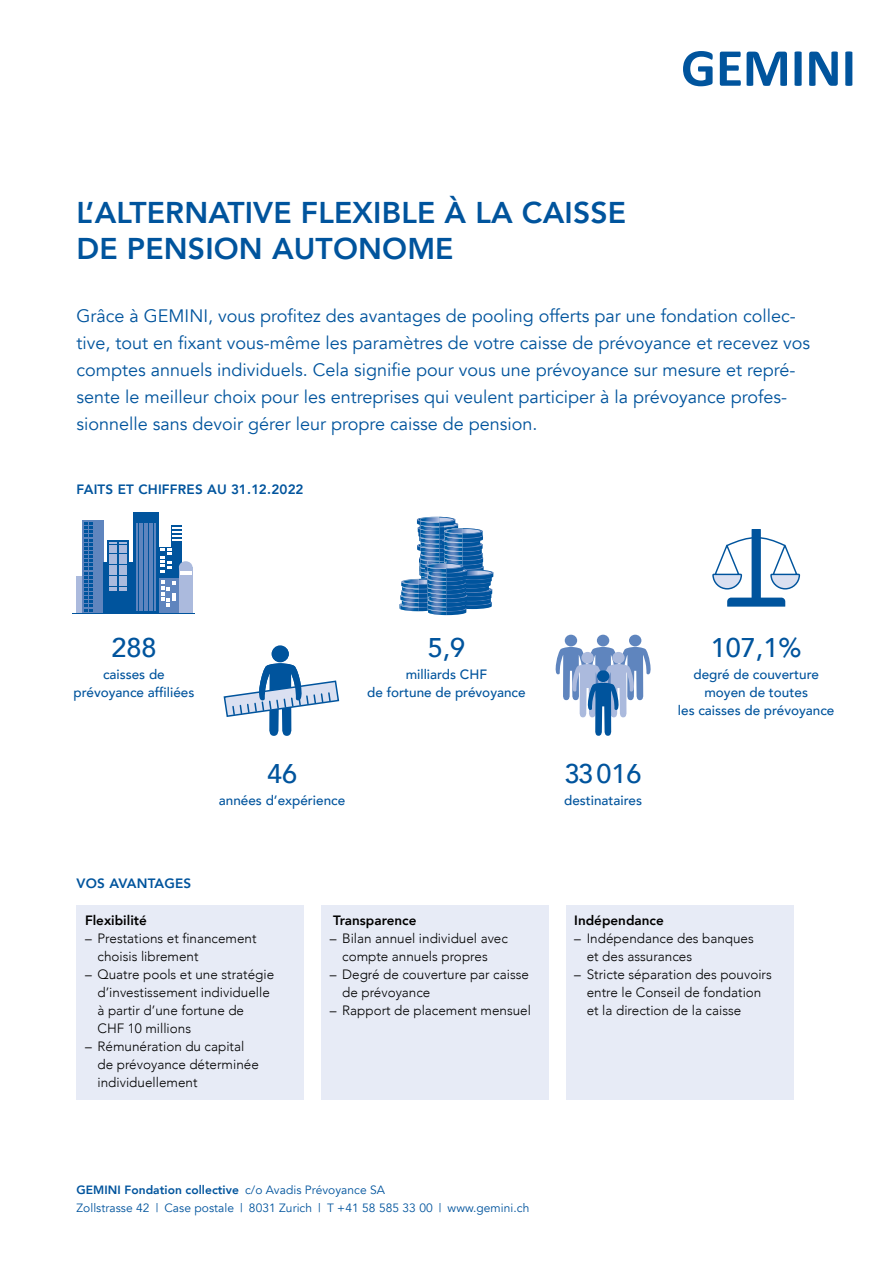
<style>
.page{position:relative;width:893px;height:1263px;background:#fff}
.page>*{position:absolute;margin:0;border:0;box-sizing:border-box;transform-origin:0 0}
._00_Titel_1_Deckblat{font:800 30px/36px "Avenir";letter-spacing:.005em;color:#00549d}
._00_Text_Intro_zentr{font:500 27px "Avenir";color:#00549d}
._00_Text_Zahlenseite{font:500 27px "Avenir";color:#00549d}
._01_Lead_blue_2_Spal{font:18px/27px "Avenir";color:#00549d}
._02_LT_light{font:300 13.5px/18px "Avenir";color:#000}
._00_Text_Zahlenseite-2{font:500 13.5px/18px "Avenir";color:#00549d;text-align:center}
._03_UT_1{font:800 13.5px "Avenir";letter-spacing:.015em;color:#00549d}
._02_LT_light-2{font:800 13.5px "Avenir";color:#000}
._07_Adressblock{font:12px/18px "Avenir";letter-spacing:.005em;color:#00549d}
.s1{font-weight:800}
</style>
<div class="page">
<svg style="left:683px;top:51px;width:30px;height:35px"></svg>
<svg style="left:720px;top:52px;width:21px;height:34px"></svg>
<svg style="left:747px;top:52px;width:40px;height:34px"></svg>
<svg style="left:794px;top:51px;width:8px;height:35px"></svg>
<svg style="left:809px;top:51px;width:29px;height:35px"></svg>
<svg style="left:845px;top:51px;width:7px;height:35px"></svg>
<div style="left:77px;top:905px;width:227px;height:194px;background:#e7ebf6"></div>
<div style="left:321px;top:905px;width:228px;height:194px;background:#e7ebf6"></div>
<div style="left:566px;top:905px;width:227px;height:194px;background:#e7ebf6"></div>
<div style="left:157px;top:547px;width:25px;height:39px;background:#00549d"></div>
<div style="left:171px;top:525px;width:11px;height:61px;background:#00549d"></div>
<div style="left:155px;top:578px;width:24px;height:35px;background:#5f85be"></div>
<svg style="left:133px;top:513px;width:26px;height:100px;background:#1961a5"></svg>
<svg style="left:76px;top:576px;width:7px;height:37px"></svg>
<div style="left:83px;top:520px;width:21px;height:93px;background:#5f85be"></div>
<svg style="left:107px;top:540px;width:22px;height:22px"></svg>
<div style="left:111px;top:562px;width:22px;height:51px;background:#00549d"></div>
<div style="left:103px;top:562px;width:21px;height:51px;background:#00549d"></div>
<div style="left:179px;top:568px;width:14px;height:45px;background:#abbadd"></div>
<svg style="left:84px;top:522px;width:9px;height:89px"></svg>
<svg style="left:110px;top:543px;width:17px;height:47px"></svg>
<hr style="left:136px;top:523px;width:2px;height:88px;background:#5f85be">
<hr style="left:139px;top:523px;width:1px;height:88px;background:#5f85be">
<hr style="left:141px;top:523px;width:2px;height:88px;background:#5f85be">
<hr style="left:144px;top:523px;width:1px;height:88px;background:#5f85be">
<hr style="left:146px;top:523px;width:2px;height:88px;background:#5f85be">
<hr style="left:149px;top:523px;width:1px;height:88px;background:#5f85be">
<hr style="left:152px;top:523px;width:1px;height:88px;background:#5f85be">
<hr style="left:154px;top:523px;width:1px;height:88px;background:#5f85be">
<svg style="left:160px;top:548px;width:31px;height:59px"></svg>
<svg style="left:172px;top:527px;width:10px;height:14px"></svg>
<hr style="left:73px;top:613px;width:122px;height:1px;background:#00549d">
<div style="left:565px;top:635px;width:12px;height:11px;background:#5f85be;border-radius:50%"></div>
<div style="left:597px;top:635px;width:12px;height:11px;background:#5f85be;border-radius:50%"></div>
<div style="left:629px;top:635px;width:12px;height:11px;background:#5f85be;border-radius:50%"></div>
<svg style="left:556px;top:647px;width:95px;height:89px"></svg>
<svg style="left:399px;top:517px;width:94px;height:99px"></svg>
<img style="left:428px;top:564px;width:18px;height:4px">
<svg style="left:712px;top:529px;width:88px;height:78px"></svg>
<div style="left:272px;top:645px;width:17px;height:17px;background:#00549d;border-radius:50%"></div>
<svg style="left:224px;top:663px;width:115px;height:73px"></svg>
<p class="_00_Titel_1_Deckblat" style="left:77px;top:194px;width:551px">L’ALTERNATIVE FLEXIBLE À LA CAISSE<br>DE PENSION AUTONOME</p>
<p class="_01_Lead_blue_2_Spal" style="left:77px;top:302px;width:735px">Grâce à GEMINI, vous profitez des avantages de pooling offerts par une fondation collec&shy;tive, tout en fixant vous-même les paramètres de votre caisse de prévoyance et recevez vos comptes annuels individuels. Cela signifie pour vous une prévoyance sur mesure et repré&shy;sente le meilleur choix pour les entreprises qui veulent participer à la prévoyance profes&shy;sionnelle sans devoir gérer leur propre caisse de pension.</p>
<p class="_03_UT_1" style="left:77px;top:479px;width:228px">FAITS ET CHIFFRES AU 31.12.2022</p>
<p class="_00_Text_Intro_zentr" style="left:111px;top:624px;width:47px">288</p>
<p class="_00_Text_Zahlenseite-2" style="left:74px;top:664px;width:122px">caisses de prévoyance affiliées</p>
<p class="_00_Text_Intro_zentr" style="left:428px;top:624px;width:39px">5,9</p>
<p class="_00_Text_Zahlenseite-2" style="left:367px;top:665px;width:160px">milliards CHF<br>de fortune de prévoyance</p>
<p class="_00_Text_Intro_zentr" style="left:267px;top:750px;width:32px">46</p>
<p class="_00_Text_Zahlenseite-2" style="left:219px;top:791px;width:128px">années d’expérience</p>
<p class="_03_UT_1" style="left:77px;top:873px;width:116px">VOS AVANTAGES</p>
<p class="_02_LT_light-2" style="left:85px;top:909px;width:63px">Flexibilité</p>
<p class="_02_LT_light" style="left:98px;top:929px;width:161px;text-indent:-13px">– Prestations et financement choisis librement</p>
<p class="_02_LT_light" style="left:98px;top:965px;width:178px;text-indent:-13px">– Quatre pools et une stratégie d’investissement individuelle à partir d’une fortune de<br>CHF 10 millions</p>
<p class="_02_LT_light" style="left:98px;top:1037px;width:163px;text-indent:-13px">– Rémunération du capital de prévoyance déterminée individuellement</p>
<p class="_02_LT_light-2" style="left:333px;top:909px;width:85px">Transparence</p>
<p class="_02_LT_light" style="left:330px;top:929px;width:180px;text-align:center">– Bilan annuel individuel avec compte annuels propres</p>
<p class="_02_LT_light" style="left:330px;top:965px;width:201px">– Degré de couverture par caisse</p>
<p class="_02_LT_light" style="left:342px;top:983px;width:90px">de prévoyance</p>
<p class="_02_LT_light" style="left:330px;top:1001px;width:203px">– Rapport de placement mensuel</p>
<p class="_00_Text_Zahlenseite" style="left:565px;top:750px;width:79px">33 016</p>
<p class="_00_Text_Zahlenseite-2" style="left:564px;top:791px;width:79px">destinataires</p>
<p class="_00_Text_Intro_zentr" style="left:711px;top:624px;width:92px">107,1%</p>
<p class="_00_Text_Zahlenseite-2" style="left:678px;top:665px;width:158px">degré de couverture moyen de toutes<br>les caisses de prévoyance</p>
<p class="_02_LT_light-2" style="left:574px;top:909px;width:91px">Indépendance</p>
<p class="_02_LT_light" style="left:587px;top:929px;width:169px;text-indent:-13px">– Indépendance des banques et des assurances</p>
<p class="_02_LT_light" style="left:574px;top:965px;width:199px;text-align:center">– Stricte séparation des pouvoirs entre le Conseil de fondation</p>
<p class="_02_LT_light" style="left:587px;top:1001px;width:156px">et la direction de la caisse</p>
<p class="_07_Adressblock" style="left:77px;top:1181px;width:454px"><span class="s1">GEMINI Fondation collective</span> c/o Avadis Prévoyance SA<br>Zollstrasse 42 | Case postale | 8031 Zurich | T +41 58 585 33 00 | www.gemini.ch</p>
</div>
